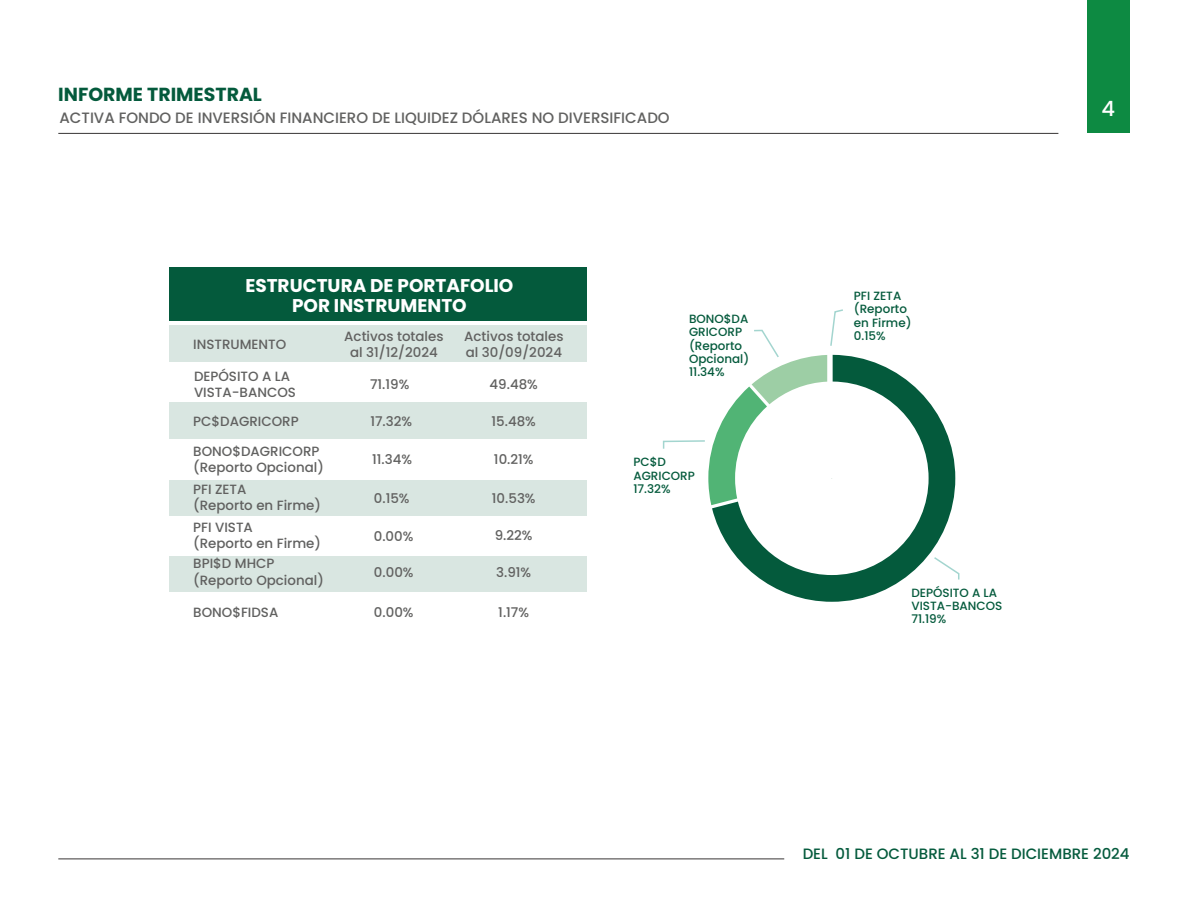
<style>
.page{position:relative;width:1188px;height:918px;background:#fff}
.page>*{position:absolute;margin:0;border:0;box-sizing:border-box;transform-origin:0 0}
.t1{font:500 21px "Poppins";color:#fff}
.t2{font:700 18.9px "Poppins";color:#045a3c}
.t3{font:700 18.45px/20.1px "Poppins";color:#fff;text-align:center}
.t4{font:500 15px "Poppins";color:#616160}
.t5{font:500 15px "Poppins";color:#045a3c}
.t6{font:500 13.35px/16px "Poppins";color:#616160}
.t7{font:500 12px/13.4px "Poppins";color:#045a3c}
</style>
<div class="page">
<hr style="left:58px;top:133px;width:1000px;height:1px;background:#383636">
<div style="left:1087px;top:0;width:43px;height:133px;background:#0d8a42"></div>
<hr style="left:58px;top:859px;width:726px;height:1px;background:#383636">
<div style="left:169px;top:326px;width:418px;height:36px;background:#d9e6e1"></div>
<div style="left:169px;top:480px;width:418px;height:36px;background:#d9e6e1"></div>
<div style="left:169px;top:556px;width:418px;height:35px;background:#d9e6e1"></div>
<div style="left:169px;top:402px;width:418px;height:37px;background:#d9e6e1"></div>
<div style="left:169px;top:267px;width:418px;height:53px;background:#045a3c"></div>
<svg style="left:955px;top:570px;width:5px;height:10px"></svg>
<svg style="left:712px;top:355px;width:243px;height:247px"></svg>
<svg style="left:662px;top:309px;width:183px;height:196px"></svg>
<h2 class="t2" style="left:58px;top:84px;width:205px">INFORME TRIMESTRAL</h2>
<p class="t4" style="left:59px;top:109px;width:612px">ACTIVA FONDO DE INVERSIÓN FINANCIERO DE LIQUIDEZ DÓLARES NO DIVERSIFICADO</p>
<h3 class="t3" style="left:245px;top:276px;width:270px">ESTRUCTURA DE PORTAFOLIO<br>POR INSTRUMENTO</h3>
<p class="t6" style="left:193px;top:337px;width:95px">INSTRUMENTO</p>
<p class="t6" style="left:344px;top:328px;width:101px;text-align:center">Activos totales al 31/12/2024</p>
<p class="t6" style="left:464px;top:328px;width:101px">Activos totales al 30/09/2024</p>
<p class="t6" style="left:194px;top:368px;width:103px">DEPÓSITO A LA<br>VISTA-BANCOS</p>
<p class="t6" style="left:193px;top:413px;width:107px">PC$DAGRICORP</p>
<p class="t6" style="left:193px;top:444px;width:132px">BONO$DAGRICORP (Reporto Opcional)</p>
<p class="t6" style="left:193px;top:481px;width:129px">PFI ZETA<br>(Reporto en Firme)</p>
<p class="t6" style="left:193px;top:519px;width:129px">PFI VISTA<br>(Reporto en Firme)</p>
<p class="t6" style="left:193px;top:556px;width:132px">BPI$D MHCP (Reporto Opcional)</p>
<p class="t6" style="left:193px;top:605px;width:87px">BONO$FIDSA</p>
<p class="t6" style="left:370px;top:376px;width:41px">71.19%</p>
<p class="t6" style="left:370px;top:414px;width:43px">17.32%</p>
<p class="t6" style="left:372px;top:452px;width:41px">11.34%</p>
<p class="t6" style="left:374px;top:490px;width:37px">0.15%</p>
<p class="t6" style="left:374px;top:528px;width:41px">0.00%</p>
<p class="t6" style="left:490px;top:376px;width:50px">49.48%</p>
<p class="t6" style="left:492px;top:414px;width:46px">15.48%</p>
<p class="t6" style="left:494px;top:452px;width:41px">10.21%</p>
<p class="t6" style="left:492px;top:491px;width:45px">10.53%</p>
<p class="t6" style="left:495px;top:528px;width:39px">9.22%</p>
<p class="t6" style="left:374px;top:564px;width:41px">0.00%</p>
<p class="t6" style="left:496px;top:564px;width:36px">3.91%</p>
<p class="t6" style="left:374px;top:605px;width:41px">0.00%</p>
<p class="t6" style="left:498px;top:605px;width:32px">1.17%</p>
<p class="t7" style="left:689px;top:312px;width:62px">BONO$DA<br>GRICORP (Reporto<br>Opcional)<br>11.34%</p>
<p class="t7" style="left:633px;top:455px;width:63px">PC$D<br>AGRICORP<br>17.32%</p>
<p class="t7" style="left:854px;top:289px;width:59px">PFI ZETA (Reporto en Firme)<br>0.15%</p>
<p class="t7" style="left:911px;top:586px;width:92px">DEPÓSITO A LA<br>VISTA-BANCOS<br>71.19%</p>
<h1 class="t1" style="left:1102px;top:96px;width:15px">4</h1>
<p class="t5" style="left:803px;top:845px;width:328px">DEL 01 DE OCTUBRE AL 31 DE DICIEMBRE 2024</p>
</div>
